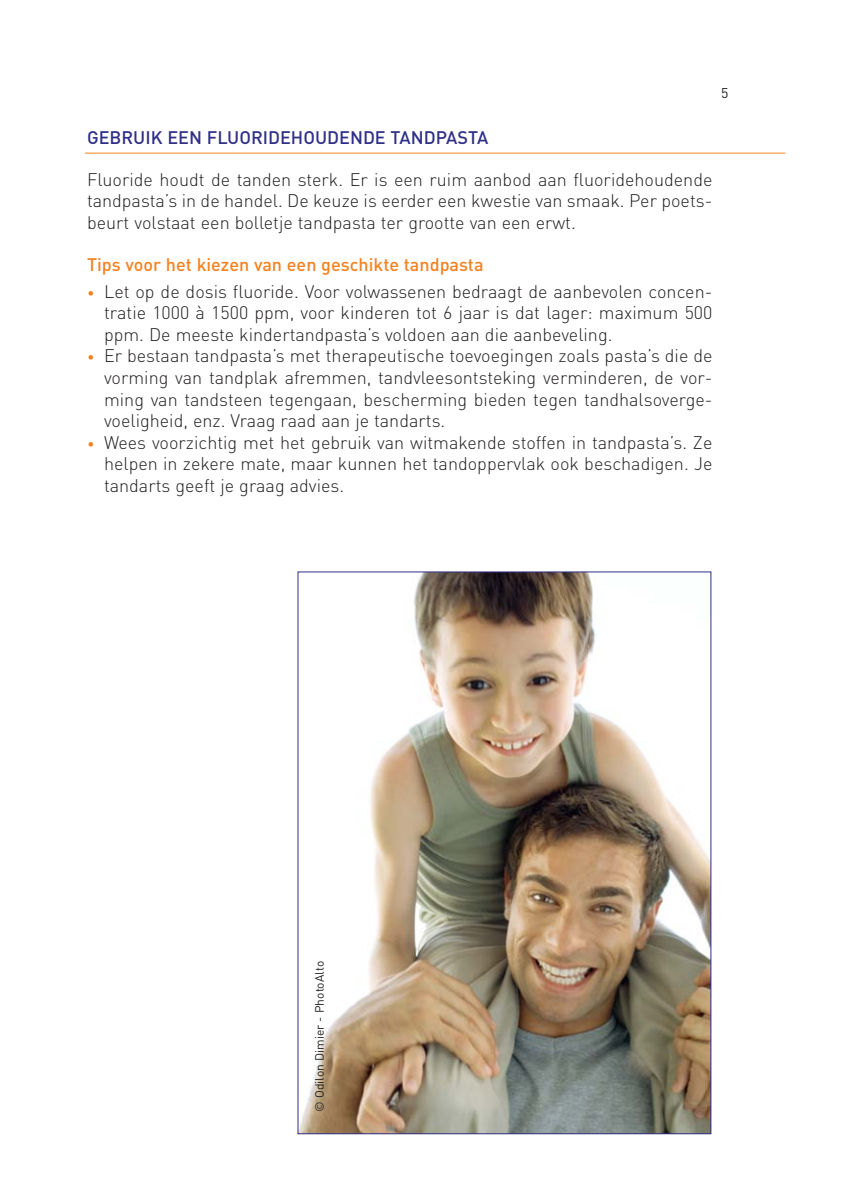
<style>
.page{position:relative;width:842px;height:1191px;background:#fff}
.page>*{position:absolute;margin:0;border:0;box-sizing:border-box;transform-origin:0 0}
.t1{font:300 18px/21.6px "DIN";color:#231f20;text-align:justify}
.t2{font:500 18px "DIN";color:#f58220}
.t3{font:500 18px "DIN";color:#303087}
.t4{font:14px "DIN";color:#231f20}
.t5{font:12px "DIN";color:#231f20}
.s1{font-size:14px;color:#f58220}
</style>
<div class="page">
<hr style="left:85px;top:153px;width:700px;height:1px;background:#f58220">
<img style="left:299px;top:573px;width:410px;height:559px">
<p class="t4" style="left:721px;top:85px;width:9px">5</p>
<p class="t3" style="left:87px;top:127px;width:403px">GEBRUIK EEN FLUORIDEHOUDENDE TANDPASTA</p>
<p class="t1" style="left:87px;top:169px;width:627px">Fluoride houdt de tanden sterk. Er is een ruim aanbod aan fluoridehoudende tandpasta’s in de handel. De keuze is eerder een kwestie van smaak. Per poets&shy;beurt volstaat een bolletje tandpasta ter grootte van een erwt.</p>
<p class="t2" style="left:87px;top:255px;width:398px">Tips voor het kiezen van een geschikte tandpasta</p>
<p class="t1" style="left:104px;top:280px;width:610px;text-indent:-17px"><span class="s1">•</span> Let op de dosis fluoride. Voor volwassenen bedraagt de aanbevolen concen&shy;tratie 1000 à 1500 ppm, voor kinderen tot 6 jaar is dat lager: maximum 500 ppm. De meeste kindertandpasta’s voldoen aan die aanbeveling.</p>
<p class="t1" style="left:104px;top:345px;width:610px;text-indent:-17px"><span class="s1">•</span> Er bestaan tandpasta’s met therapeutische toevoegingen zoals pasta’s die de vorming van tandplak afremmen, tandvleesontsteking verminderen, de vor&shy;ming van tandsteen tegengaan, bescherming bieden tegen tandhalsoverge&shy;voeligheid, enz. Vraag raad aan je tandarts.</p>
<p class="t1" style="left:104px;top:432px;width:610px;text-indent:-17px"><span class="s1">•</span> Wees voorzichtig met het gebruik van witmakende stoffen in tandpasta’s. Ze helpen in zekere mate, maar kunnen het tandoppervlak ook beschadigen. Je tandarts geeft je graag advies.</p>
<p class="t5" style="left:312px;top:1111px;width:152px;rotate:-90deg">© Odilon Dimier - PhotoAlto</p>
</div>
